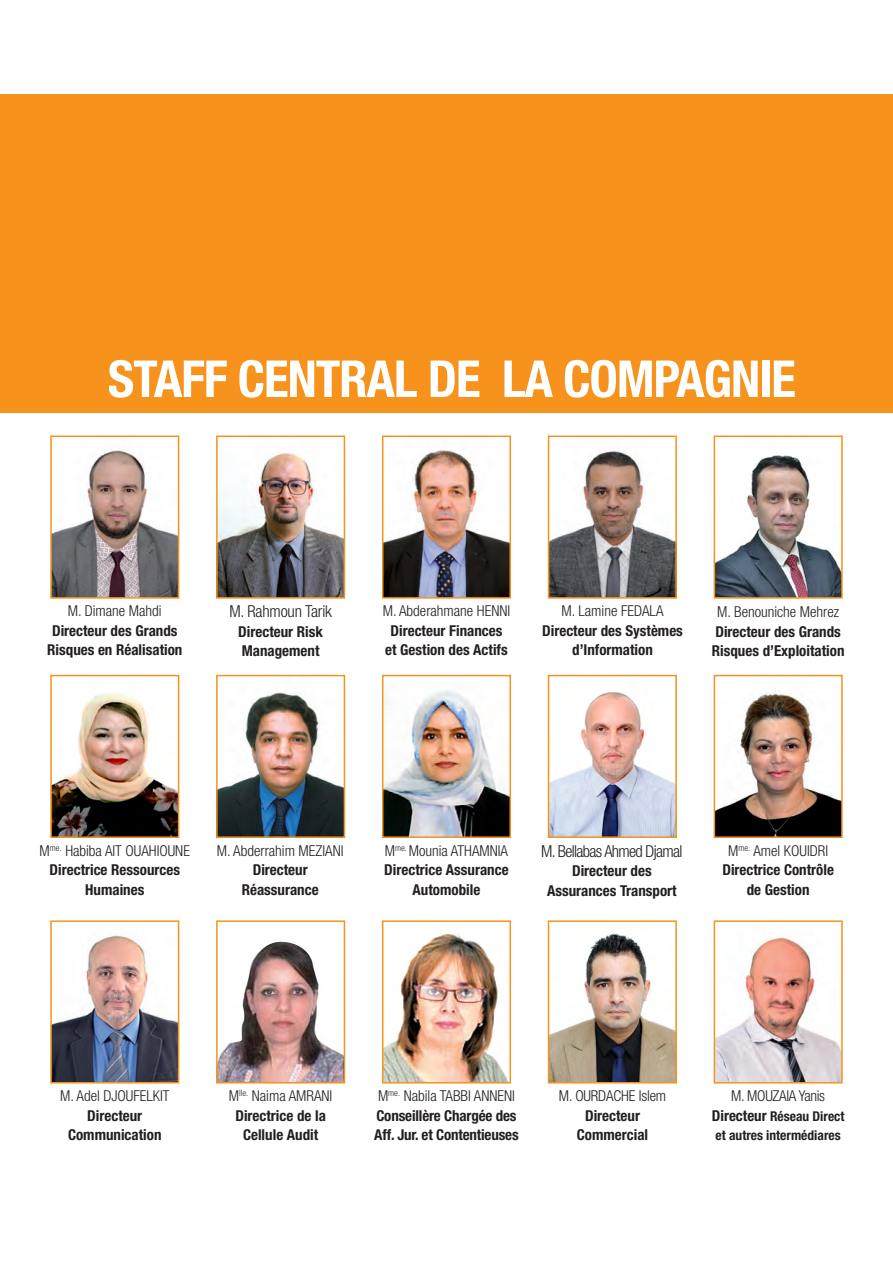
<style>
.page{position:relative;width:893px;height:1263px;background:#fff}
.page>*{position:absolute;margin:0;border:0;box-sizing:border-box;transform-origin:0 0}
.t1{font:700 condensed 51px "Helvetica Neue LT Std";letter-spacing:-.02em;color:#fff}
.t2{font:300 condensed 16.5px "Helvetica Neue LT Std";letter-spacing:-.04em;color:#231f20}
.t3{font:300 condensed 16.5px "Helvetica Neue LT Std";letter-spacing:-.01em;color:#231f20}
.t4{font:700 condensed 15px/19.5px "Helvetica Neue LT Std";color:#231f20;text-align:center}
.t5{font:300 condensed 15px "Helvetica Neue LT Std";color:#231f20}
.t6{font:300 condensed 15px "Helvetica Neue LT Std";letter-spacing:-.02em;color:#231f20}
.t7{font:700 condensed 13.5px/19.5px "Helvetica Neue LT Std";color:#231f20}
.s1{font-weight:300}
.s2{font-size:15px}
</style>
<div class="page">
<div style="left:0;top:94px;width:893px;height:318px;background:#f7931d"></div>
<hr style="left:892px;top:573px;width:1px;height:319px;background:#f7931d">
<img style="left:53px;top:449px;width:123px;height:147px">
<div style="left:50px;top:435px;width:129px;height:164px;border:2px solid #f7931d"></div>
<img style="left:53px;top:935px;width:123px;height:145px">
<div style="left:50px;top:920px;width:129px;height:163px;border:2px solid #f7931d"></div>
<img style="left:53px;top:692px;width:123px;height:143px">
<div style="left:50px;top:675px;width:129px;height:163px;border:2px solid #f7931d"></div>
<img style="left:219px;top:452px;width:123px;height:144px">
<div style="left:216px;top:435px;width:129px;height:164px;border:2px solid #f7931d"></div>
<img style="left:219px;top:941px;width:123px;height:139px">
<div style="left:216px;top:920px;width:129px;height:163px;border:2px solid #f7931d"></div>
<img style="left:219px;top:691px;width:123px;height:144px">
<div style="left:216px;top:675px;width:129px;height:163px;border:2px solid #f7931d"></div>
<img style="left:385px;top:450px;width:123px;height:146px">
<div style="left:382px;top:435px;width:129px;height:164px;border:2px solid #f7931d"></div>
<img style="left:385px;top:933px;width:123px;height:147px">
<div style="left:382px;top:920px;width:129px;height:163px;border:2px solid #f7931d"></div>
<img style="left:385px;top:690px;width:123px;height:145px">
<div style="left:382px;top:675px;width:129px;height:163px;border:2px solid #f7931d"></div>
<img style="left:551px;top:450px;width:123px;height:146px">
<div style="left:548px;top:435px;width:129px;height:164px;border:2px solid #f7931d"></div>
<img style="left:551px;top:933px;width:123px;height:147px">
<div style="left:548px;top:920px;width:129px;height:163px;border:2px solid #f7931d"></div>
<img style="left:551px;top:692px;width:123px;height:143px">
<div style="left:548px;top:675px;width:129px;height:163px;border:2px solid #f7931d"></div>
<img style="left:717px;top:455px;width:123px;height:141px">
<div style="left:714px;top:435px;width:129px;height:164px;border:2px solid #f7931d"></div>
<img style="left:717px;top:937px;width:123px;height:143px">
<div style="left:714px;top:920px;width:129px;height:163px;border:2px solid #f7931d"></div>
<img style="left:717px;top:693px;width:123px;height:142px">
<div style="left:714px;top:675px;width:129px;height:163px;border:2px solid #f7931d"></div>
<p class="t1" style="left:108px;top:348px;width:689px">STAFF CENTRAL DE LA COMPAGNIE</p>
<p class="t5" style="left:68px;top:602px;width:95px">M. Dimane Mahdi</p>
<p class="t4" style="left:52px;top:620px;width:127px">Directeur des Grands</p>
<p class="t4" style="left:47px;top:640px;width:137px">Risques en Réalisation</p>
<p class="t3" style="left:229px;top:602px;width:104px">M. Rahmoun Tarik</p>
<p class="t4" style="left:238px;top:622px;width:86px">Directeur Risk</p>
<p class="t4" style="left:242px;top:641px;width:79px">Management</p>
<p class="t5" style="left:383px;top:602px;width:129px">M. Abderahmane HENNI</p>
<p class="t4" style="left:385px;top:620px;width:124px">Directeur Finances et Gestion des Actifs</p>
<p class="t5" style="left:562px;top:602px;width:103px">M. Lamine FEDALA</p>
<p class="t4" style="left:542px;top:620px;width:142px">Directeur des Systèmes d’Information</p>
<p class="t5" style="left:717px;top:603px;width:123px">M. Benouniche Mehrez</p>
<p class="t4" style="left:715px;top:622px;width:127px">Directeur des Grands</p>
<p class="t4" style="left:712px;top:641px;width:134px">Risques d’Exploitation</p>
<p class="t5" style="left:40px;top:842px;width:152px">M<sup>me.</sup> Habiba AIT OUAHIOUNE</p>
<p class="t4" style="left:50px;top:860px;width:132px">Directrice Ressources<br>Humaines</p>
<p class="t5" style="left:217px;top:842px;width:128px">M. Abderrahim MEZIANI</p>
<p class="t4" style="left:242px;top:860px;width:78px">Directeur<br>Réassurance</p>
<p class="t4" style="left:384px;top:840px;width:126px;text-align:left"><span class="s1">M</span><sup>me.</sup> <span class="s1">Mounia ATHAMNIA<br></span>Directrice Assurance</p>
<p class="t4" style="left:413px;top:879px;width:69px">Automobile</p>
<p class="t2" style="left:541px;top:841px;width:143px">M. Bellabas Ahmed Djamal</p>
<p class="t4" style="left:572px;top:861px;width:81px">Directeur des</p>
<p class="t4" style="left:547px;top:880px;width:131px">Assurances Transport</p>
<p class="t5" style="left:728px;top:842px;width:101px">M<sup>me.</sup> Amel KOUIDRI</p>
<p class="t4" style="left:722px;top:860px;width:113px">Directrice Contrôle</p>
<p class="t4" style="left:747px;top:879px;width:64px">de Gestion</p>
<p class="t5" style="left:60px;top:1087px;width:111px">M. Adel DJOUFELKIT</p>
<p class="t4" style="left:87px;top:1105px;width:56px">Directeur</p>
<p class="t4" style="left:68px;top:1125px;width:95px">Communication</p>
<p class="t5" style="left:229px;top:1087px;width:105px">M<sup>lle.</sup> Naima AMRANI</p>
<p class="t4" style="left:235px;top:1105px;width:92px">Directrice de la</p>
<p class="t4" style="left:243px;top:1125px;width:77px">Cellule Audit</p>
<p class="t5" style="left:378px;top:1087px;width:138px">M<sup>me.</sup> Nabila TABBI ANNENI</p>
<p class="t4" style="left:374px;top:1105px;width:146px;text-align:left">Conseillère Chargée des<br>Aff. Jur. et Contentieuses</p>
<p class="t4" style="left:559px;top:1086px;width:109px"><span class="s1">M. OURDACHE Islem<br></span>Directeur<br>Commercial</p>
<p class="t6" style="left:731px;top:1087px;width:95px">M. MOUZAIA Yanis</p>
<p class="t7" style="left:712px;top:1106px;width:134px"><span class="s2">Directeur</span> Réseau Direct et autres intermédiares</p>
</div>
